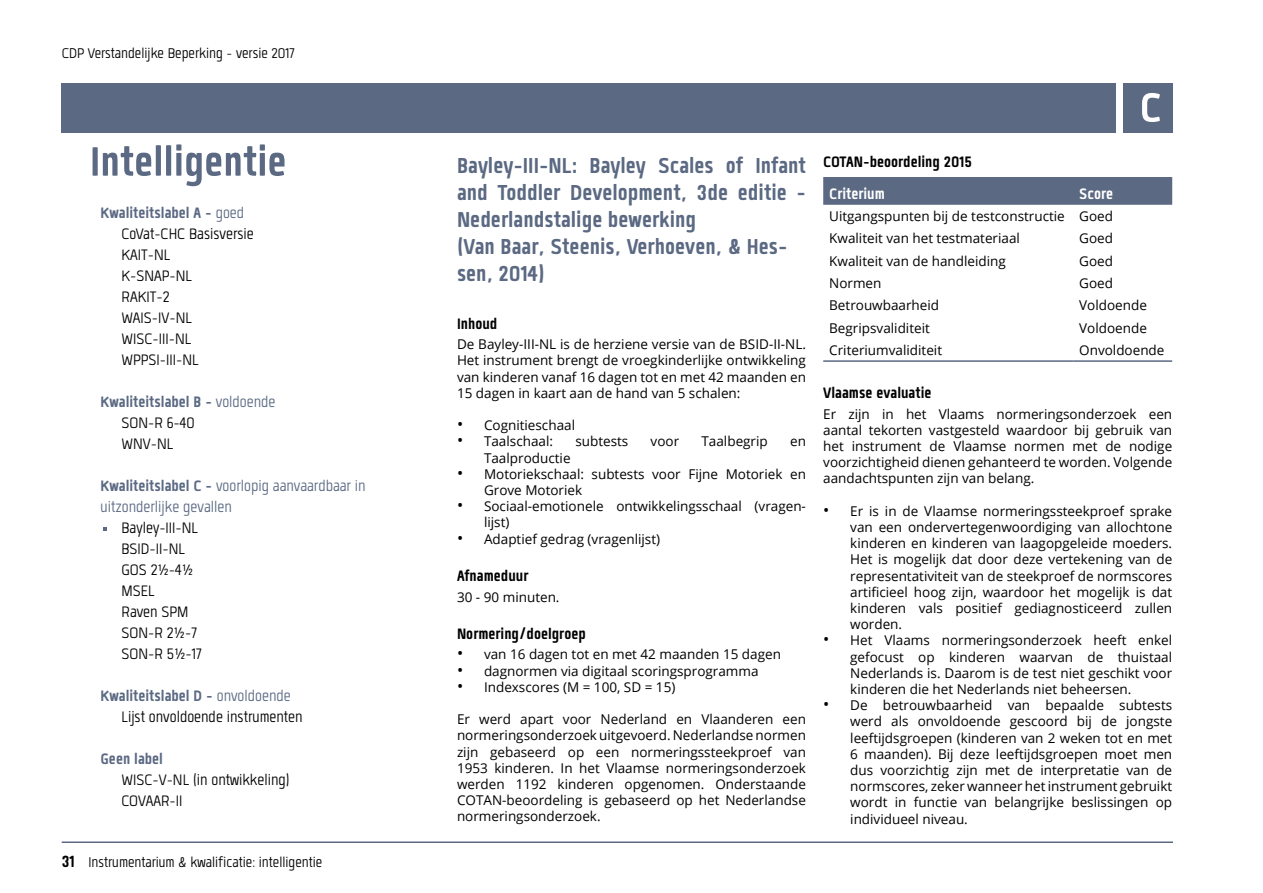
<style>
.page{position:relative;width:1263px;height:893px;background:#fff}
.page>*{position:absolute;margin:0;border:0;box-sizing:border-box;transform-origin:0 0}
.t1{font:700 57px "Quan Slim";color:#5b6983}
.t2{font:700 57px "Quan Slim";color:#fff}
.t3{font:700 30px/27px "Quan Slim";color:#5b6983}
.t4{font:21px/21px "Quan Slim";color:#000}
.t5{font:700 21px "Quan Slim";color:#000}
.t6{font:21px/21px "Quan Slim";color:#5b6983}
.t7{font:700 21px/21px "Quan Slim";color:#5b6983}
.t8{font:700 21px "Quan Slim";color:#fff}
.t9{font:19.5px "Quan Slim";color:#000}
.t10{font:13.5px/16.2px "Open Sans";color:#000;text-align:justify}
.s1{font-weight:700;color:#5b6983}
.s2{color:#5b6983}
.s3{font-weight:400}
.s4{font-weight:400;color:#000}
.s5{font-weight:700}
.s6{font-weight:700;font-size:22.5px}
.s7{font-size:16.5px}
</style>
<div class="page">
<div style="left:62px;top:83px;width:1054px;height:50px;background:#5b6983"></div>
<hr style="left:62px;top:841px;width:1111px;height:2px;background:#5b6983">
<div style="left:1123px;top:83px;width:50px;height:50px;background:#5b6983"></div>
<div style="left:823px;top:177px;width:349px;height:28px;background:#5b6983"></div>
<hr style="left:823px;top:360px;width:250px;height:2px;background:#5b6983">
<hr style="left:1073px;top:360px;width:99px;height:2px;background:#5b6983">
<h3 class="t9" style="left:62px;top:44px;width:234px">CDP Verstandelijke Beperking - versie 2017</h3>
<h1 class="t1" style="left:90px;top:134px;width:198px">Intelligentie</h1>
<h3 class="t4" style="left:122px;top:202px;width:134px;text-indent:-21px"><span class="s1">Kwaliteitslabel A -</span> <span class="s2">goed<br></span>CoVat-CHC Basisversie<br>KAIT-NL<br>K-SNAP-NL<br>RAKIT-2<br>WAIS-IV-NL<br>WISC-III-NL<br>WPPSI-III-NL</h3>
<h3 class="t7" style="left:122px;top:391px;width:156px;text-indent:-21px">Kwaliteitslabel B - <span class="s3">voldoende<br></span><span class="s4">SON-R 6-40<br>WNV-NL</span></h3>
<h3 class="t6" style="left:100px;top:475px;width:267px"><span class="s5">Kwaliteitslabel C -</span> voorlopig aanvaardbaar in uitzonderlijke gevallen</h3>
<h3 class="t4" style="left:122px;top:517px;width:82px">Bayley-III-NL<br>BSID-II-NL<br>GOS 2½-4½<br>MSEL<br>Raven SPM<br>SON-R 2½-7<br>SON-R 5½-17</h3>
<h3 class="t4" style="left:122px;top:685px;width:183px;text-indent:-21px"><span class="s1">Kwaliteitslabel D -</span> <span class="s2">onvoldoende<br></span>Lijst onvoldoende instrumenten</h3>
<h3 class="t7" style="left:100px;top:748px;width:64px">Geen label</h3>
<h3 class="t4" style="left:122px;top:769px;width:170px">WISC-V-NL (in ontwikkeling)<br>COVAAR-II</h3>
<h3 class="t9" style="left:62px;top:853px;width:262px"><span class="s6">31</span> Instrumentarium &amp; kwalificatie: intelligentie</h3>
<h2 class="t3" style="left:457px;top:151px;width:350px">Bayley-III-NL: Bayley Scales of Infant and Toddler Development, 3de editie -<br>Nederlandstalige bewerking<br>(Van Baar, Steenis, Verhoeven, &amp; Hes&shy;sen, 2014)</h2>
<h3 class="t5" style="left:457px;top:313px;width:42px">Inhoud</h3>
<p class="t10" style="left:457px;top:336px;width:350px">De Bayley-III-NL is de herziene versie van de BSID-II-NL.<br>Het instrument brengt de vroegkinderlijke ontwikkeling van kinderen vanaf 16 dagen tot en met 42 maanden en 15 dagen in kaart aan de hand van 5 schalen:</p>
<p class="t10" style="left:457px;top:417px;width:120px"><span class="s7">•</span> Cognitieschaal</p>
<p class="t10" style="left:457px;top:433px;width:98px"><span class="s7">•</span> Taalschaal:</p>
<p class="t10" style="left:575px;top:433px;width:54px">subtests</p>
<p class="t10" style="left:651px;top:433px;width:30px">voor</p>
<p class="t10" style="left:701px;top:433px;width:68px">Taalbegrip</p>
<p class="t10" style="left:790px;top:433px;width:17px">en</p>
<p class="t10" style="left:484px;top:449px;width:88px">Taalproductie</p>
<p class="t10" style="left:484px;top:465px;width:323px;text-indent:-27px"><span class="s7">•</span> Motoriekschaal: subtests voor Fijne Motoriek en<br>Grove Motoriek</p>
<p class="t10" style="left:484px;top:498px;width:323px;text-indent:-27px"><span class="s7">•</span> Sociaal-emotionele ontwikkelingsschaal (vragen&shy;lijst)</p>
<p class="t10" style="left:457px;top:530px;width:205px"><span class="s7">•</span> Adaptief gedrag (vragenlijst)</p>
<h3 class="t5" style="left:457px;top:565px;width:73px">Afnameduur</h3>
<p class="t10" style="left:457px;top:588px;width:104px">30 - 90 minuten.</p>
<h3 class="t5" style="left:457px;top:623px;width:130px">Normering/doelgroep</h3>
<p class="t10" style="left:457px;top:646px;width:326px"><span class="s7">•</span> van 16 dagen tot en met 42 maanden 15 dagen</p>
<p class="t10" style="left:457px;top:662px;width:303px"><span class="s7">•</span> dagnormen via digitaal scoringsprogramma</p>
<p class="t10" style="left:457px;top:678px;width:220px"><span class="s7">•</span> Indexscores (M = 100, SD = 15)</p>
<p class="t10" style="left:457px;top:711px;width:350px">Er werd apart voor Nederland en Vlaanderen een normeringsonderzoek uitgevoerd. Nederlandse normen zijn gebaseerd op een normeringssteekproef van 1953 kinderen. In het Vlaamse normeringsonderzoek werden 1192 kinderen opgenomen. Onderstaande COTAN-beoordeling is gebaseerd op het Nederlandse normeringsonderzoek.</p>
<h3 class="t5" style="left:823px;top:151px;width:150px">COTAN-beoordeling 2015</h3>
<h3 class="t8" style="left:829px;top:183px;width:57px">Criterium</h3>
<h3 class="t8" style="left:1079px;top:183px;width:35px">Score</h3>
<p class="t10" style="left:829px;top:205px;width:285px;line-height:22.4px">Uitgangspunten bij de testconstructie Goed<br>Kwaliteit van het testmateriaal</p>
<p class="t10" style="left:1079px;top:230px;width:35px">Goed</p>
<h1 class="t2" style="left:1139px;top:80px;width:23px">C</h1>
<p class="t10" style="left:829px;top:252px;width:178px">Kwaliteit van de handleiding</p>
<p class="t10" style="left:1079px;top:252px;width:35px">Goed</p>
<p class="t10" style="left:829px;top:275px;width:54px">Normen</p>
<p class="t10" style="left:1079px;top:275px;width:35px">Goed</p>
<p class="t10" style="left:829px;top:297px;width:111px">Betrouwbaarheid</p>
<p class="t10" style="left:1079px;top:297px;width:69px">Voldoende</p>
<p class="t10" style="left:829px;top:319px;width:102px">Begripsvaliditeit</p>
<p class="t10" style="left:1079px;top:319px;width:69px">Voldoende</p>
<p class="t10" style="left:829px;top:342px;width:114px">Criteriumvaliditeit</p>
<p class="t10" style="left:1079px;top:342px;width:87px">Onvoldoende</p>
<h3 class="t5" style="left:823px;top:382px;width:110px">Vlaamse evaluatie</h3>
<p class="t10" style="left:823px;top:405px;width:350px">Er zijn in het Vlaams normeringsonderzoek een aantal tekorten vastgesteld waardoor bij gebruik van het instrument de Vlaamse normen met de nodige voorzichtigheid dienen gehanteerd te worden. Volgende aandachtspunten zijn van belang.</p>
<p class="t10" style="left:850px;top:502px;width:323px;text-indent:-27px"><span class="s7">•</span> Er is in de Vlaamse normeringssteekproef sprake van een ondervertegenwoordiging van allochtone kinderen en kinderen van laagopgeleide moeders.<br>Het is mogelijk dat door deze vertekening van de representativiteit van de steekproef de normscores artificieel hoog zijn, waardoor het mogelijk is dat kinderen vals positief gediagnosticeerd zullen worden.</p>
<p class="t10" style="left:850px;top:632px;width:323px;text-indent:-27px"><span class="s7">•</span> Het Vlaams normeringsonderzoek heeft enkel gefocust op kinderen waarvan de thuistaal Nederlands is. Daarom is de test niet geschikt voor kinderen die het Nederlands niet beheersen.</p>
<p class="t10" style="left:850px;top:697px;width:323px;text-indent:-27px"><span class="s7">•</span> De betrouwbaarheid van bepaalde subtests werd als onvoldoende gescoord bij de jongste leeftijdsgroepen (kinderen van 2 weken tot en met 6 maanden). Bij deze leeftijdsgroepen moet men dus voorzichtig zijn met de interpretatie van de normscores, zeker wanneer het instrument gebruikt wordt in functie van belangrijke beslissingen op individueel niveau.</p>
</div>
